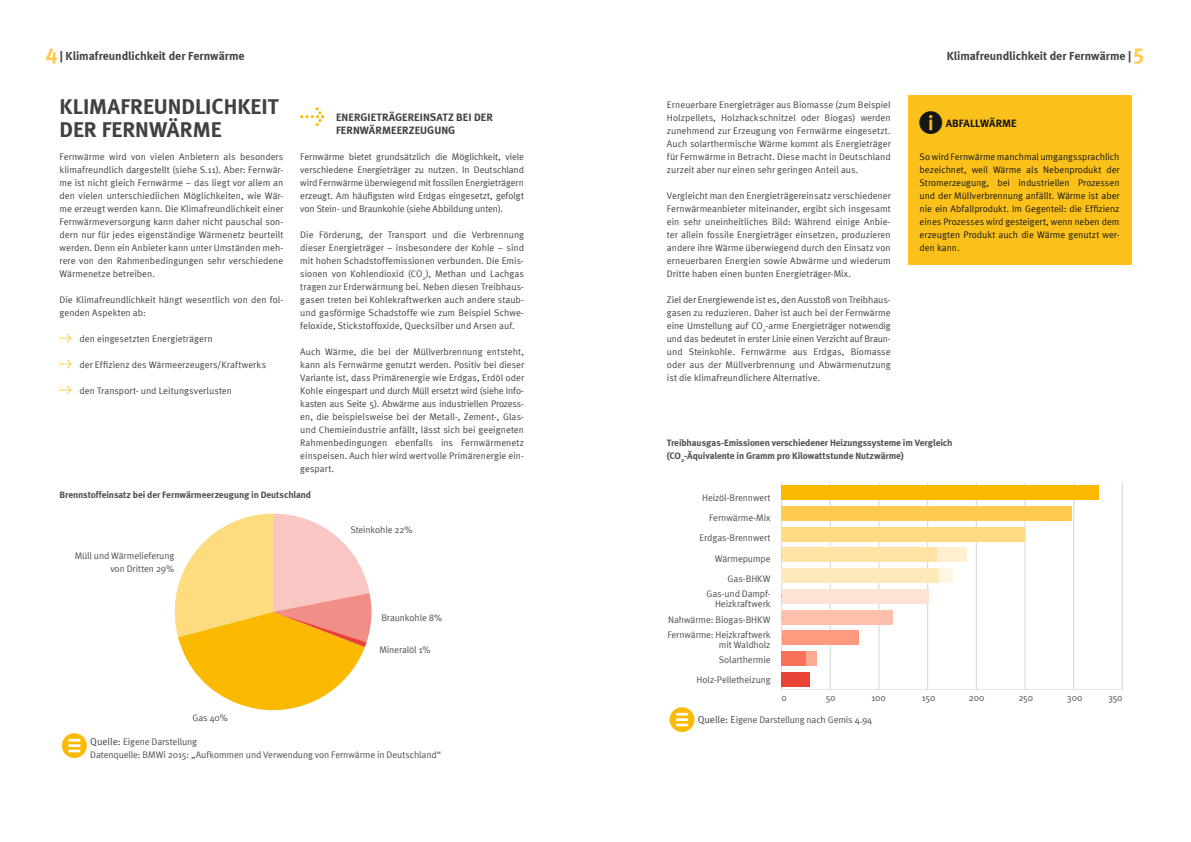
<style>
.page{position:relative;width:1191px;height:842px;background:#fff}
.page>*{position:absolute;margin:0;border:0;box-sizing:border-box;transform-origin:0 0}
.t1{font:700 22px/23px "Meta";color:#414140}
.t2{font:700 22px "Meta";color:#ffca4d}
.t3{font:700 12px "Meta";letter-spacing:-.005em;color:#414140}
.t4{font:11.5px "Meta Normal";color:#151616;scale:1.22 1}
.t5{font:700 11px/13px "Meta";letter-spacing:.005em;color:#414140}
.t6{font:700 11px "Meta";letter-spacing:.005em;color:#151616}
.t7{font:9.5px/13px "Meta Normal";letter-spacing:.005em;color:#414140;text-align:justify}
.t8{font:9.5px/20.3px "Meta Normal";letter-spacing:-.01em;color:#4e4e4d;text-align:right}
.t9{font:9.5px/13px "Meta Normal";color:#151616;text-align:justify}
.t10{font:700 9.5px/13px "Meta";letter-spacing:-.01em;color:#4e4e4d}
.s1{font-size:10px;color:#414140}
</style>
<div class="page">
<div style="left:907px;top:95px;width:224px;height:169px;background:#fbc11a"></div>
<svg style="left:60px;top:334px;width:11px;height:8px"></svg>
<svg style="left:60px;top:360px;width:11px;height:8px"></svg>
<svg style="left:60px;top:386px;width:11px;height:8px"></svg>
<svg style="left:300px;top:107px;width:24px;height:19px"></svg>
<hr style="left:830px;top:482px;width:1px;height:207px;background:#d9d9da">
<hr style="left:878px;top:482px;width:1px;height:207px;background:#d9d9da">
<hr style="left:927px;top:482px;width:1px;height:207px;background:#d9d9da">
<hr style="left:976px;top:482px;width:1px;height:207px;background:#d9d9da">
<hr style="left:1024px;top:482px;width:1px;height:207px;background:#d9d9da">
<hr style="left:1073px;top:482px;width:1px;height:207px;background:#d9d9da">
<hr style="left:1122px;top:482px;width:1px;height:207px;background:#d9d9da">
<hr style="left:781px;top:482px;width:1px;height:207px;background:#d9d9da">
<div style="left:936px;top:547px;width:30px;height:15px;background:#fff0d0"></div>
<div style="left:939px;top:568px;width:14px;height:15px;background:#fff6e3"></div>
<div style="left:806px;top:651px;width:10px;height:15px;background:#ffab93"></div>
<div style="left:781px;top:485px;width:318px;height:15px;background:#fbba00"></div>
<div style="left:781px;top:506px;width:290px;height:15px;background:#ffca4d"></div>
<div style="left:781px;top:527px;width:244px;height:15px;background:#ffd983"></div>
<div style="left:781px;top:547px;width:155px;height:15px;background:#ffe2a4"></div>
<div style="left:781px;top:568px;width:158px;height:15px;background:#ffe9bb"></div>
<div style="left:781px;top:589px;width:147px;height:15px;background:#ffe2d6"></div>
<div style="left:781px;top:610px;width:111px;height:15px;background:#ffbfaa"></div>
<div style="left:781px;top:630px;width:77px;height:15px;background:#ff9980"></div>
<div style="left:781px;top:651px;width:25px;height:15px;background:#f97159"></div>
<div style="left:781px;top:672px;width:29px;height:15px;background:#e94338"></div>
<svg style="left:175px;top:514px;width:196px;height:197px"></svg>
<h1 class="t2" style="left:46px;top:40px;width:13px">4</h1>
<h1 class="t2" style="left:1133px;top:40px;width:13px">5</h1>
<p class="t7" style="left:667px;top:98px;width:225px">Erneuerbare Energieträger aus Biomasse (zum Beispiel Holzpellets, Holzhackschnitzel oder Biogas) werden zunehmend zur Erzeugung von Fernwärme eingesetzt.<br>Auch solarthermische Wärme kommt als Energieträger für Fernwärme in Betracht. Diese macht in Deutschland zurzeit aber nur einen sehr geringen Anteil aus.</p>
<p class="t7" style="left:667px;top:189px;width:225px">Vergleicht man den Energieträgereinsatz verschiedener Fernwärmeanbieter miteinander, ergibt sich insgesamt ein sehr uneinheitliches Bild: Während einige Anbie&shy;ter allein fossile Energieträger einsetzen, produzieren andere ihre Wärme überwiegend durch den Einsatz von erneuerbaren Energien sowie Abwärme und wiederum Dritte haben einen bunten Energieträger-Mix.</p>
<p class="t7" style="left:667px;top:293px;width:225px">Ziel der Energiewende ist es, den Ausstoß von Treibhaus&shy;gasen zu reduzieren. Daher ist auch bei der Fernwärme eine Umstellung auf CO<sub>2</sub>-arme Energieträger notwendig und das bedeutet in erster Linie einen Verzicht auf Braun&shy;und Steinkohle. Fernwärme aus Erdgas, Biomasse oder aus der Müllverbrennung und Abwärmenutzung ist die klimafreundlichere Alternative.</p>
<p class="t3" style="left:60px;top:49px;width:186px">| Klimafreundlichkeit der Fernwärme</p>
<p class="t3" style="left:946px;top:49px;width:186px">Klimafreundlichkeit der Fernwärme |</p>
<h1 class="t1" style="left:60px;top:94px;width:220px">KLIMAFREUNDLICHKEIT<br>DER FERNWÄRME</h1>
<p class="t7" style="left:60px;top:150px;width:225px">Fernwärme wird von vielen Anbietern als besonders klimafreundlich dargestellt (siehe S.11). Aber: Fernwär&shy;me ist nicht gleich Fernwärme – das liegt vor allem an den vielen unterschiedlichen Möglichkeiten, wie Wär&shy;me erzeugt werden kann. Die Klimafreundlichkeit einer Fernwärmeversorgung kann daher nicht pauschal son&shy;dern nur für jedes eigenständige Wärmenetz beurteilt werden. Denn ein Anbieter kann unter Umständen meh&shy;rere von den Rahmenbedingungen sehr verschiedene Wärmenetze betreiben.</p>
<p class="t7" style="left:60px;top:293px;width:225px">Die Klimafreundlichkeit hängt wesentlich von den fol&shy;genden Aspekten ab:</p>
<p class="t7" style="left:80px;top:332px;width:134px">den eingesetzten Energieträgern</p>
<p class="t7" style="left:80px;top:358px;width:188px">der Effizienz des Wärmeerzeugers/Kraftwerks</p>
<p class="t7" style="left:80px;top:384px;width:154px">den Transport- und Leitungsverlusten</p>
<p class="t5" style="left:336px;top:111px;width:158px">ENERGIETRÄGEREINSATZ BEI DER<br>FERNWÄRMEERZEUGUNG</p>
<p class="t7" style="left:300px;top:150px;width:225px">Fernwärme bietet grundsätzlich die Möglichkeit, viele verschiedene Energieträger zu nutzen. In Deutschland wird Fernwärme überwiegend mit fossilen Energieträgern erzeugt. Am häufigsten wird Erdgas eingesetzt, gefolgt von Stein- und Braunkohle (siehe Abbildung unten).</p>
<p class="t7" style="left:300px;top:228px;width:225px">Die Förderung, der Transport und die Verbrennung dieser Energieträger – insbesondere der Kohle – sind mit hohen Schadstoffemissionen verbunden. Die Emis&shy;sionen von Kohlendioxid (CO<sub>2</sub>), Methan und Lachgas tragen zur Erderwärmung bei. Neben diesen Treibhaus&shy;gasen treten bei Kohlekraftwerken auch andere staub&shy;und gasförmige Schadstoffe wie zum Beispiel Schwe&shy;feloxide, Stickstoffoxide, Quecksilber und Arsen auf.</p>
<p class="t7" style="left:300px;top:345px;width:225px">Auch Wärme, die bei der Müllverbrennung entsteht, kann als Fernwärme genutzt werden. Positiv bei dieser Variante ist, dass Primärenergie wie Erdgas, Erdöl oder Kohle eingespart und durch Müll ersetzt wird (siehe Info&shy;kasten aus Seite 5). Abwärme aus industriellen Prozess&shy;en, die beispielsweise bei der Metall-, Zement-, Glas&shy;und Chemieindustrie anfällt, lässt sich bei geeigneten Rahmenbedingungen ebenfalls ins Fernwärmenetz einspeisen. Auch hier wird wertvolle Primärenergie ein&shy;gespart.</p>
<p class="t6" style="left:945px;top:117px;width:72px">ABFALLWÄRME</p>
<p class="t9" style="left:919px;top:150px;width:201px">So wird Fernwärme manchmal umgangssprachlich bezeichnet, weil Wärme als Nebenprodukt der Stromerzeugung, bei industriellen Prozessen und der Müllverbrennung anfällt. Wärme ist aber nie ein Abfallprodukt. Im Gegenteil: die Effizienz eines Prozesses wird gesteigert, wenn neben dem erzeugten Produkt auch die Wärme genutzt wer&shy;den kann.</p>
<p class="t10" style="left:667px;top:436px;width:287px">Treibhausgas-Emissionen verschiedener Heizungssysteme im Vergleich (CO<sub>2</sub>-Äquivalente in Gramm pro Kilowattstunde Nutzwärme)</p>
<p class="t10" style="left:60px;top:488px;width:253px">Brennstoffeinsatz bei der Fernwärmeerzeugung in Deutschland</p>
<p class="t8" style="left:75px;top:549px;width:101px;line-height:13px">Müll und Wärmelieferung von Dritten 29%</p>
<p class="t8" style="left:192px;top:707px;width:37px">Gas 40%</p>
<p class="t8" style="left:350px;top:519px;width:63px">Steinkohle 22%</p>
<p class="t8" style="left:381px;top:608px;width:62px">Braunkohle 8%</p>
<p class="t8" style="left:379px;top:639px;width:53px">Mineralöl 1%</p>
<p class="t8" style="left:90px;top:735px;width:352px;line-height:13px;text-align:left"><span class="s1">Quelle:</span> Eigene Darstellung<br>Datenquelle: BMWi 2015: „Aufkommen und Verwendung von Fernwärme in Deutschland“</p>
<p class="t8" style="left:699px;top:487px;width:73px">Heizöl-Brennwert<br>Fernwärme-Mix<br>Erdgas-Brennwert<br>Wärmepumpe<br>Gas-BHKW</p>
<p class="t8" style="left:706px;top:589px;width:66px;line-height:10px">Gas-und Dampf-<br>Heizkraftwerk</p>
<p class="t8" style="left:667px;top:611px;width:105px;line-height:15.3px;text-align:left">Nahwärme: Biogas-BHKW<br>Fernwärme: Heizkraftwerk</p>
<p class="t8" style="left:719px;top:637px;width:53px;line-height:15.3px;text-align:left">mit Waldholz<br>Solarthermie</p>
<p class="t8" style="left:696px;top:670px;width:76px">Holz-Pelletheizung</p>
<p class="t8" style="left:781px;top:687px;width:7px">0</p>
<p class="t8" style="left:825px;top:687px;width:11px">50</p>
<p class="t8" style="left:871px;top:687px;width:16px">100</p>
<p class="t8" style="left:922px;top:687px;width:15px">150</p>
<p class="t8" style="left:969px;top:687px;width:17px">200</p>
<p class="t8" style="left:1018px;top:687px;width:16px">250</p>
<p class="t8" style="left:1067px;top:687px;width:17px">300</p>
<p class="t8" style="left:1108px;top:687px;width:16px">350</p>
<p class="t8" style="left:697px;top:710px;width:176px"><span class="s1">Quelle: E</span>igene Darstellung nach Gemis 4.94</p>
<p class="t4" style="left:777px;top:692px;width:8px">0</p>
<p class="t4" style="left:823px;top:692px;width:14px">50</p>
<p class="t4" style="left:868px;top:692px;width:19px">100</p>
<p class="t4" style="left:917px;top:692px;width:19px">150</p>
<p class="t4" style="left:964px;top:692px;width:21px">200</p>
<p class="t4" style="left:1013px;top:692px;width:20px">250</p>
<p class="t4" style="left:1062px;top:692px;width:21px">300</p>
<p class="t4" style="left:1111px;top:692px;width:20px">350</p>
</div>
